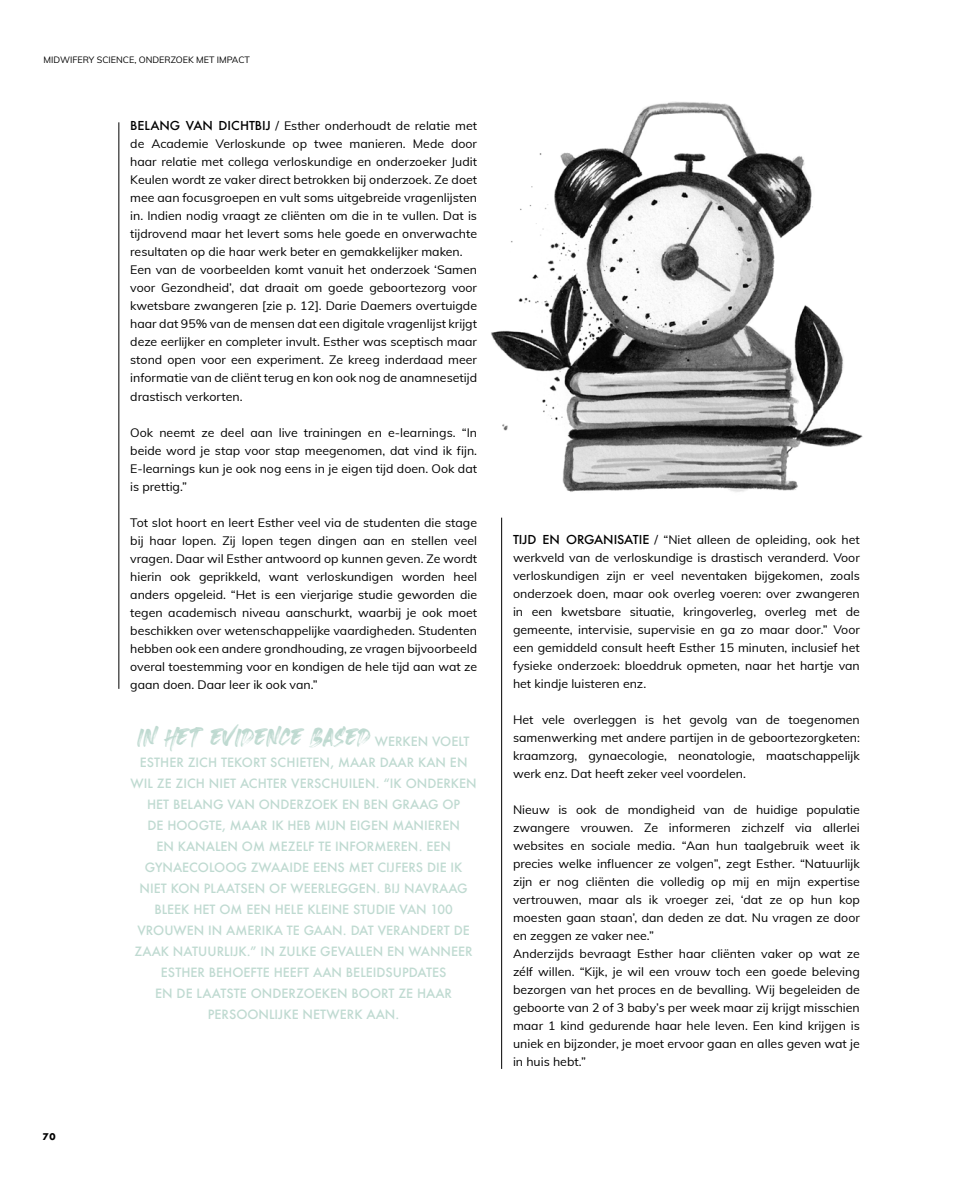
<style>
.page{position:relative;width:978px;height:1191px;background:#fff}
.page>*{position:absolute;margin:0;border:0;box-sizing:border-box;transform-origin:0 0}
.t1{font:36px "Heaters";color:#bfdad1}
.t2{font:500 12.45px "Futura";color:#bfdad1}
.t3{font:12px/18px "Muli";color:#000;text-align:justify}
.t4{font:9px "Muli";color:#000}
.t5{font:700 9px "Futura";color:#000}
.s1{font-family:"Futura";font-weight:500}
</style>
<div class="page">
<img style="left:491px;top:101px;width:372px;height:391px">
<hr style="left:501px;top:517px;width:1px;height:552px;background:#000">
<hr style="left:119px;top:122px;width:1px;height:567px;background:#000">
<p class="t4" style="left:44px;top:53px;width:208px">MIDWIFERY SCIENCE, ONDERZOEK MET IMPACT</p>
<p class="t5" style="left:42px;top:1130px;width:15px">70</p>
<p class="t3" style="left:130px;top:116px;width:348px;text-align:left"><span class="s1">BELANG VAN DICHTBIJ</span> / Esther onderhoudt de relatie met de Academie Verloskunde op twee manieren. Mede door haar relatie met collega verloskundige en onderzoeker Judit Keulen wordt ze vaker direct betrokken bij onderzoek. Ze doet mee aan focusgroepen en vult soms uitgebreide vragenlijsten in. Indien nodig vraagt ze cliënten om die in te vullen. Dat is tijdrovend maar het levert soms hele goede en onverwachte resultaten op die haar werk beter en gemakkelijker maken.<br>Een van de voorbeelden komt vanuit het onderzoek ‘Samen voor Gezondheid’, dat draait om goede geboortezorg voor kwetsbare zwangeren [zie p. 12]. Darie Daemers overtuigde haar dat 95% van de mensen dat een digitale vragenlijst krijgt deze eerlijker en completer invult. Esther was sceptisch maar stond open voor een experiment. Ze kreeg inderdaad meer informatie van de cliënt terug en kon ook nog de anamnesetijd drastisch verkorten.</p>
<p class="t3" style="left:130px;top:422px;width:348px">Ook neemt ze deel aan live trainingen en e-learnings. “In beide word je stap voor stap meegenomen, dat vind ik fijn.<br>E-learnings kun je ook nog eens in je eigen tijd doen. Ook dat is prettig.”</p>
<p class="t3" style="left:130px;top:512px;width:348px">Tot slot hoort en leert Esther veel via de studenten die stage bij haar lopen. Zij lopen tegen dingen aan en stellen veel vragen. Daar wil Esther antwoord op kunnen geven. Ze wordt hierin ook geprikkeld, want verloskundigen worden heel anders opgeleid. “Het is een vierjarige studie geworden die tegen academisch niveau aanschurkt, waarbij je ook moet beschikken over wetenschappelijke vaardigheden. Studenten hebben ook een andere grondhouding, ze vragen bijvoorbeeld overal toestemming voor en kondigen de hele tijd aan wat ze gaan doen. Daar leer ik ook van.”</p>
<h1 class="t1" style="left:138px;top:722px;width:235px">IN HET EVIDENCE BASED</h1>
<p class="t2" style="left:375px;top:732px;width:96px">WERKEN VOELT</p>
<p class="t2" style="left:140px;top:753px;width:329px">ESTHER ZICH TEKORT SCHIETEN, MAAR DAAR KAN EN</p>
<p class="t2" style="left:131px;top:774px;width:348px">WIL ZE ZICH NIET ACHTER VERSCHUILEN. “IK ONDERKEN</p>
<p class="t2" style="left:147px;top:795px;width:315px">HET BELANG VAN ONDERZOEK EN BEN GRAAG OP</p>
<p class="t2" style="left:147px;top:816px;width:314px">DE HOOGTE, MAAR IK HEB MIJN EIGEN MANIEREN</p>
<p class="t2" style="left:156px;top:837px;width:296px">EN KANALEN OM MEZELF TE INFORMEREN. EEN</p>
<p class="t2" style="left:145px;top:858px;width:319px">GYNAECOLOOG ZWAAIDE EENS MET CIJFERS DIE IK</p>
<p class="t2" style="left:140px;top:879px;width:330px">NIET KON PLAATSEN OF WEERLEGGEN. BIJ NAVRAAG</p>
<p class="t2" style="left:154px;top:900px;width:300px">BLEEK HET OM EEN HELE KLEINE STUDIE VAN 100</p>
<p class="t2" style="left:138px;top:921px;width:334px">VROUWEN IN AMERIKA TE GAAN. DAT VERANDERT DE</p>
<p class="t2" style="left:135px;top:942px;width:340px">ZAAK NATUURLIJK.” IN ZULKE GEVALLEN EN WANNEER</p>
<p class="t2" style="left:161px;top:963px;width:287px">ESTHER BEHOEFTE HEEFT AAN BELEIDSUPDATES</p>
<p class="t2" style="left:155px;top:984px;width:298px">EN DE LAATSTE ONDERZOEKEN BOORT ZE HAAR</p>
<p class="t2" style="left:208px;top:1005px;width:193px">PERSOONLIJKE NETWERK AAN.</p>
<p class="t3" style="left:513px;top:530px;width:348px"><span class="s1">TIJD EN ORGANISATIE</span> / “Niet alleen de opleiding, ook het werkveld van de verloskundige is drastisch veranderd. Voor verloskundigen zijn er veel neventaken bijgekomen, zoals onderzoek doen, maar ook overleg voeren: over zwangeren in een kwetsbare situatie, kringoverleg, overleg met de gemeente, intervisie, supervisie en ga zo maar door.” Voor een gemiddeld consult heeft Esther 15 minuten, inclusief het fysieke onderzoek: bloeddruk opmeten, naar het hartje van het kindje luisteren enz.</p>
<p class="t3" style="left:513px;top:710px;width:348px">Het vele overleggen is het gevolg van de toegenomen samenwerking met andere partijen in de geboortezorgketen: kraamzorg, gynaecologie, neonatologie, maatschappelijk werk enz. Dat heeft zeker veel voordelen.</p>
<p class="t3" style="left:513px;top:800px;width:348px;text-align:left">Nieuw is ook de mondigheid van de huidige populatie zwangere vrouwen. Ze informeren zichzelf via allerlei websites en sociale media. “Aan hun taalgebruik weet ik precies welke influencer ze volgen”, zegt Esther. “Natuurlijk zijn er nog cliënten die volledig op mij en mijn expertise vertrouwen, maar als ik vroeger zei, ‘dat ze op hun kop moesten gaan staan’, dan deden ze dat. Nu vragen ze door en zeggen ze vaker nee.”<br>Anderzijds bevraagt Esther haar cliënten vaker op wat ze zélf willen. “Kijk, je wil een vrouw toch een goede beleving bezorgen van het proces en de bevalling. Wij begeleiden de geboorte van 2 of 3 baby’s per week maar zij krijgt misschien maar 1 kind gedurende haar hele leven. Een kind krijgen is uniek en bijzonder, je moet ervoor gaan en alles geven wat je in huis hebt.”</p>
</div>
